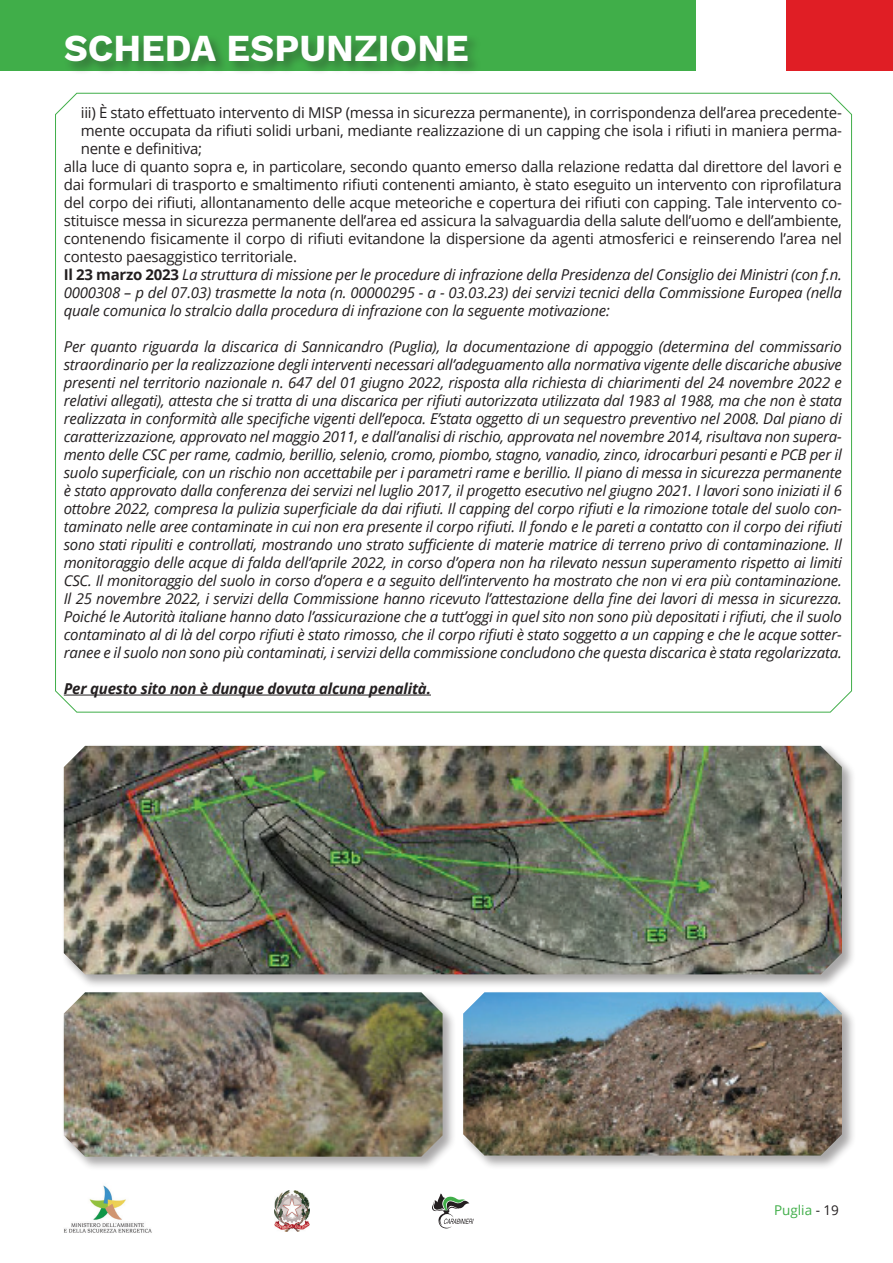
<style>
.page{position:relative;width:893px;height:1263px;background:#fff}
.page>*{position:absolute;margin:0;border:0;box-sizing:border-box;transform-origin:0 0}
.t1{font:700 37.5px "Work Sans";color:#fff}
.t2{font:italic 15px/18px "Open Sans";letter-spacing:-.015em;color:#231f20;text-align:justify}
.t3{font:15px "Open Sans";letter-spacing:-.015em;color:#231f20}
.t4{font:italic 700 15px "Open Sans";letter-spacing:-.015em;color:#231f20}
.t5{font:13.5px "Open Sans";color:#40ae49}
.s1{font-weight:700;font-style:normal}
.s2{color:#231f20}
</style>
<div class="page">
<div style="left:0;top:0;width:893px;height:70px;background:#e01e25"></div>
<div style="left:0;top:0;width:786px;height:74px;background:#fff"></div>
<div style="left:0;top:0;width:695px;height:70px;background:#40ae49"></div>
<svg style="left:432px;top:1194px;width:42px;height:34px"></svg>
<img style="left:64px;top:1185px;width:88px;height:48px">
<div style="left:62px;top:744px;width:794px;height:245px;background:#231f20;opacity:.4"></div>
<img style="left:64px;top:746px;width:778px;height:228px">
<div style="left:461px;top:990px;width:395px;height:180px;background:#231f20;opacity:.4"></div>
<img style="left:463px;top:992px;width:379px;height:163px">
<div style="left:62px;top:990px;width:395px;height:181px;background:#231f20;opacity:.4"></div>
<img style="left:64px;top:992px;width:379px;height:165px">
<div style="left:64px;top:34px;width:418px;height:42px;background:#231f20;opacity:.4"></div>
<svg style="left:55px;top:92px;width:797px;height:621px"></svg>
<img style="left:274px;top:1191px;width:36px;height:40px">
<h1 class="t1" style="left:64px;top:27px;width:406px">SCHEDA ESPUNZIONE</h1>
<p class="t3" style="left:81px;top:102px;width:763px">iii) È stato effettuato intervento di MISP (messa in sicurezza permanente), in corrispondenza dell’area precedente-</p>
<p class="t3" style="left:81px;top:120px;width:763px">mente occupata da rifiuti solidi urbani, mediante realizzazione di un capping che isola i rifiuti in maniera perma-</p>
<p class="t3" style="left:81px;top:138px;width:123px">nente e definitiva;</p>
<p class="t3" style="left:64px;top:156px;width:780px">alla luce di quanto sopra e, in particolare, secondo quanto emerso dalla relazione redatta dal direttore del lavori e</p>
<p class="t3" style="left:64px;top:174px;width:780px">dai formulari di trasporto e smaltimento rifiuti contenenti amianto, è stato eseguito un intervento con riprofilatura</p>
<p class="t3" style="left:64px;top:192px;width:780px">del corpo dei rifiuti, allontanamento delle acque meteoriche e copertura dei rifiuti con capping. Tale intervento co-</p>
<p class="t3" style="left:64px;top:210px;width:780px">stituisce messa in sicurezza permanente dell’area ed assicura la salvaguardia della salute dell’uomo e dell’ambiente,</p>
<p class="t3" style="left:64px;top:228px;width:780px">contenendo fisicamente il corpo di rifiuti evitandone la dispersione da agenti atmosferici e reinserendo l’area nel</p>
<p class="t3" style="left:64px;top:246px;width:235px">contesto paesaggistico territoriale.</p>
<p class="t2" style="left:64px;top:265px;width:780px"><span class="s1">Il 23 marzo 2023</span> La struttura di missione per le procedure di infrazione della Presidenza del Consiglio dei Ministri (con f.n.</p>
<p class="t2" style="left:64px;top:283px;width:780px">0000308 – p del 07.03) trasmette la nota (n. 00000295 - a - 03.03.23) dei servizi tecnici della Commissione Europea (nella</p>
<p class="t2" style="left:64px;top:301px;width:548px">quale comunica lo stralcio dalla procedura di infrazione con la seguente motivazione:</p>
<p class="t2" style="left:64px;top:337px;width:780px">Per quanto riguarda la discarica di Sannicandro (Puglia), la documentazione di appoggio (determina del commissario straordinario per la realizzazione degli interventi necessari all’adeguamento alla normativa vigente delle discariche abusive presenti nel territorio nazionale n. 647 del 01 giugno 2022, risposta alla richiesta di chiarimenti del 24 novembre 2022 e relativi allegati), attesta che si tratta di una discarica per rifiuti autorizzata utilizzata dal 1983 al 1988, ma che non è stata realizzata in conformità alle specifiche vigenti dell’epoca. E’stata oggetto di un sequestro preventivo nel 2008. Dal piano di caratterizzazione, approvato nel maggio 2011, e dall’analisi di rischio, approvata nel novembre 2014, risultava non supera&shy;mento delle CSC per rame, cadmio, berillio, selenio, cromo, piombo, stagno, vanadio, zinco, idrocarburi pesanti e PCB per il suolo superficiale, con un rischio non accettabile per i parametri rame e berillio. Il piano di messa in sicurezza permanente è stato approvato dalla conferenza dei servizi nel luglio 2017, il progetto esecutivo nel giugno 2021. I lavori sono iniziati il 6 ottobre 2022, compresa la pulizia superficiale da dai rifiuti. Il capping del corpo rifiuti e la rimozione totale del suolo con&shy;taminato nelle aree contaminate in cui non era presente il corpo rifiuti. Il fondo e le pareti a contatto con il corpo dei rifiuti sono stati ripuliti e controllati, mostrando uno strato sufficiente di materie matrice di terreno privo di contaminazione. Il monitoraggio delle acque di falda dell’aprile 2022, in corso d’opera non ha rilevato nessun superamento rispetto ai limiti CSC. Il monitoraggio del suolo in corso d’opera e a seguito dell’intervento ha mostrato che non vi era più contaminazione.<br>Il 25 novembre 2022, i servizi della Commissione hanno ricevuto l’attestazione della fine dei lavori di messa in sicurezza.<br>Poiché le Autorità italiane hanno dato l’assicurazione che a tutt’oggi in quel sito non sono più depositati i rifiuti, che il suolo contaminato al di là del corpo rifiuti è stato rimosso, che il corpo rifiuti è stato soggetto a un capping e che le acque sotter&shy;ranee e il suolo non sono più contaminati, i servizi della commissione concludono che questa discarica è stata regolarizzata.</p>
<p class="t4" style="left:64px;top:678px;width:369px">Per questo sito non è dunque dovuta alcuna penalità.</p>
<p class="t5" style="left:774px;top:1201px;width:66px">Puglia <span class="s2">- 19</span></p>
</div>
